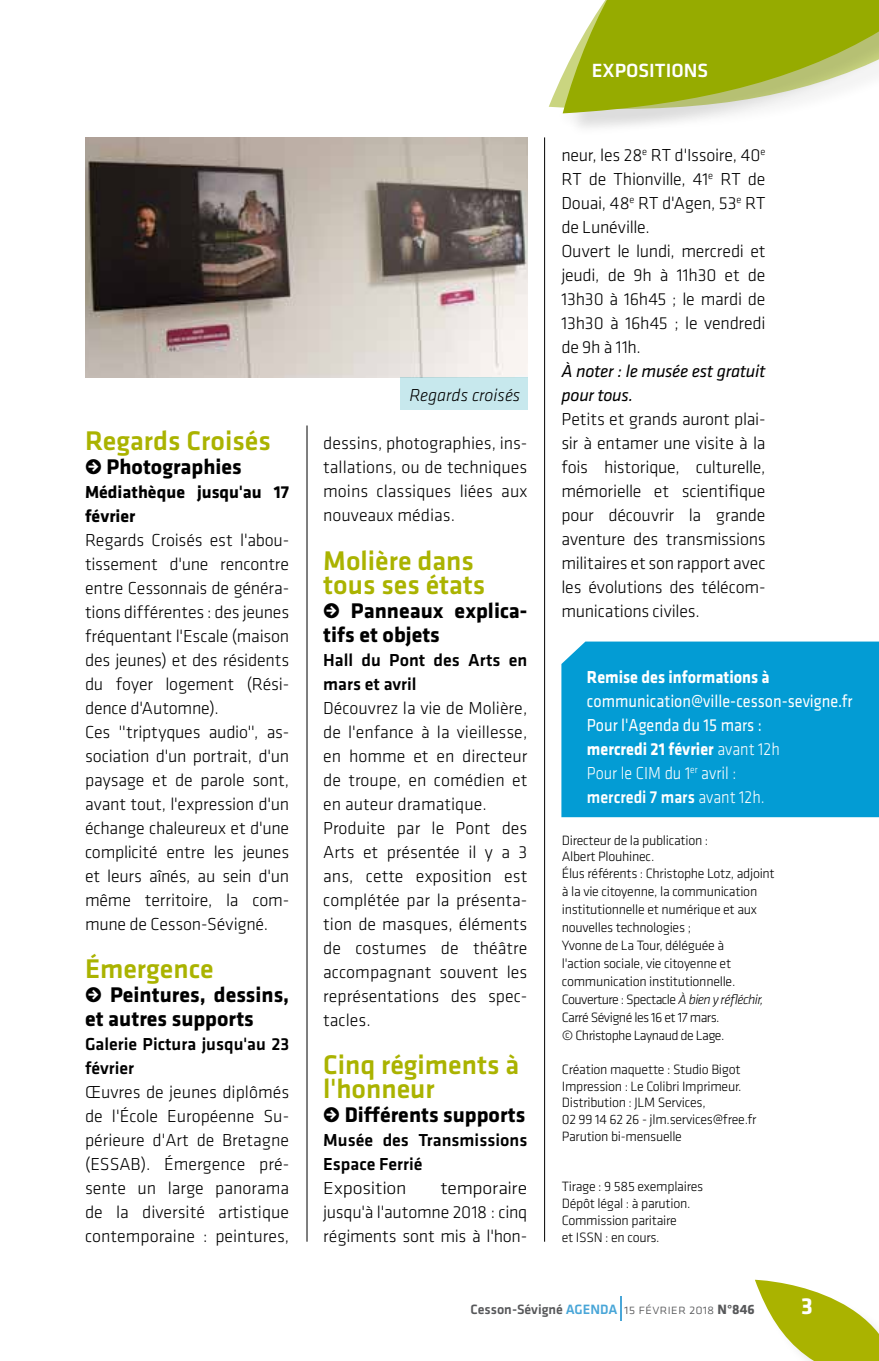
<style>
.page{position:relative;width:879px;height:1361px;background:#fff}
.page>*{position:absolute;margin:0;border:0;box-sizing:border-box;transform-origin:0 0}
.t1{font:500 28px/24px "Klavika";color:#aab300}
.t2{font:700 24px "Klavika";color:#fff}
.t3{font:700 22px/24px "Klavika";color:#000}
.t4{font:500 19.8px "Klavika";color:#fff}
.t5{font:300 18px/24px "Klavika";letter-spacing:-.005em;color:#000}
.t6{font:18px/24px "Klavika";color:#fff;scale:.9 1}
.t7{font:500 18px/24px "Klavika";color:#000}
.t8{font:300 18px/24px "Klavika";letter-spacing:-.005em;color:#000;text-align:justify;scale:1.1 1}
.t9{font:italic 18px/24px "Klavika";letter-spacing:-.02em;color:#000}
.t10{font:700 18px/24px "Klavika";color:#000}
.t11{font:700 18px "Klavika";color:#fff;scale:.9 1}
.t12{font:italic 300 18px "Klavika";color:#000}
.t13{font:300 14px/17.8px "Klavika";letter-spacing:-.02em;color:#000}
.t14{font:500 14px "Klavika";color:#57585a}
.s1{font-family:"Klavika Arrows"}
.s2{font-weight:700}
.s3{font-weight:300}
.s4{font-weight:500}
.s5{font-style:italic}
.s6{color:#49a6d8}
.s7{font-family:"Klavika Light Caps SC";font-weight:400}
</style>
<div class="page">
<div style="left:561px;top:641px;width:318px;height:176px;background:#039cd4"></div>
<svg style="left:549px;top:0;width:330px;height:123px"></svg>
<svg style="left:620px;top:1296px;width:1px;height:24px"></svg>
<hr style="left:544px;top:137px;width:1px;height:1104px;background:#000">
<hr style="left:307px;top:425px;width:1px;height:816px;background:#000">
<svg style="left:755px;top:1279px;width:124px;height:82px"></svg>
<img style="left:85px;top:137px;width:442px;height:240px">
<div style="left:400px;top:377px;width:127px;height:33px;background:#c7e8ed"></div>
<h1 class="t1" style="left:85px;top:427px;width:187px">Regards Croisés</h1>
<p class="t3" style="left:85px;top:453px;width:158px"><span class="s1">R</span> Photographies</p>
<p class="t10" style="left:85px;top:479px;width:206px">Médiathèque jusqu'au 17 février</p>
<p class="t5" style="left:85px;top:527px;width:206px">Regards Croisés est l'abou&shy;tissement d'une rencontre entre Cessonnais de généra&shy;tions différentes : des jeunes fréquentant l'Escale (maison des jeunes) et des résidents du foyer logement (Rési&shy;dence d'Automne).<br>Ces ''triptyques audio'', as&shy;sociation d'un portrait, d'un paysage et de parole sont, avant tout, l'expression d'un échange chaleureux et d'une complicité entre les jeunes et leurs aînés, au sein d'un même territoire, la com&shy;mune de Cesson-Sévigné.</p>
<h1 class="t1" style="left:85px;top:955px;width:130px">Émergence</h1>
<p class="t3" style="left:85px;top:981px;width:206px"><span class="s1">R</span> Peintures, dessins, et autres supports</p>
<p class="t7" style="left:85px;top:1031px;width:206px">Galerie Pictura jusqu'au 23 février</p>
<p class="t5" style="left:85px;top:1079px;width:206px;text-align:justify">Œuvres de jeunes diplômés de l'École Européenne Su&shy;périeure d'Art de Bretagne (ESSAB). Émergence pré&shy;sente un large panorama de la diversité artistique contemporaine : peintures,</p>
<p class="t12" style="left:409px;top:385px;width:112px">Regards croisés</p>
<p class="t5" style="left:323px;top:431px;width:206px;text-align:justify">dessins, photographies, ins&shy;tallations, ou de techniques moins classiques liées aux nouveaux médias.</p>
<h1 class="t1" style="left:323px;top:547px;width:164px">Molière dans tous ses états</h1>
<p class="t3" style="left:323px;top:597px;width:206px"><span class="s1">R</span> Panneaux explica&shy;tifs et objets</p>
<p class="t7" style="left:323px;top:647px;width:206px">Hall du Pont des Arts en mars et avril</p>
<p class="t5" style="left:323px;top:695px;width:206px">Découvrez la vie de Molière, de l'enfance à la vieillesse, en homme et en directeur de troupe, en comédien et en auteur dramatique.<br>Produite par le Pont des<br>Arts et présentée il y a 3 ans, cette exposition est complétée par la présenta&shy;tion de masques, éléments de costumes de théâtre accompagnant souvent les représentations des spec&shy;tacles.</p>
<h1 class="t1" style="left:323px;top:1051px;width:197px">Cinq régiments à l'honneur</h1>
<p class="t3" style="left:323px;top:1101px;width:203px"><span class="s1">R</span> Différents supports</p>
<p class="t7" style="left:323px;top:1127px;width:206px">Musée des Transmissions<br>Espace Ferrié</p>
<p class="t8" style="left:323px;top:1175px;width:77px">Exposition</p>
<p class="t8" style="left:323px;top:1175px;width:187px;text-indent:117px">temporaire jusqu'à l'automne 2018 : cinq régiments sont mis à l'hon-</p>
<p class="t4" style="left:592px;top:57px;width:118px">EXPOSITIONS</p>
<p class="t5" style="left:561px;top:143px;width:206px">neur, les 28<sup>e</sup> RT d'Issoire, 40<sup>e<br></sup>RT de Thionville, 41<sup>e</sup> RT de<br>Douai, 48<sup>e</sup> RT d'Agen, 53<sup>e</sup> RT de Lunéville.<br>Ouvert le lundi, mercredi et jeudi, de 9h à 11h30 et de<br>13h30 à 16h45 ; le mardi de<br>13h30 à 16h45 ; le vendredi de 9h à 11h.</p>
<p class="t9" style="left:561px;top:359px;width:206px">À noter : le musée est gratuit pour tous.</p>
<p class="t5" style="left:561px;top:407px;width:206px;text-align:justify">Petits et grands auront plai&shy;sir à entamer une visite à la fois historique, culturelle, mémorielle et scientifique pour découvrir la grande aventure des transmissions militaires et son rapport avec les évolutions des télécom&shy;munications civiles.</p>
<p class="t11" style="left:587px;top:664px;width:204px">Remise des informations à</p>
<p class="t6" style="left:587px;top:688px;width:296px">communication@ville-cesson-sevigne.fr<br>Pour l'Agenda du 15 mars :<br><span class="s2">mercredi 21 février</span> <span class="s3">avant 12h<br>Pour le CIM du 1</span><sup>er</sup> <span class="s3">avril :<br></span><span class="s4">mercredi 7 mars</span> <span class="s3">avant 12h.</span></p>
<p class="t13" style="left:562px;top:831px;width:214px">Directeur de la publication :<br>Albert Plouhinec.<br>Élus référents : Christophe Lotz, adjoint à la vie citoyenne, la communication institutionnelle et numérique et aux nouvelles technologies ;<br>Yvonne de La Tour, déléguée à<br>l'action sociale, vie citoyenne et communication institutionnelle.<br>Couverture : Spectacle <span class="s5">À bien y réfléchir,<br></span>Carré Sévigné les 16 et 17 mars.<br>© Christophe Laynaud de Lage.</p>
<p class="t13" style="left:562px;top:1060px;width:196px;line-height:16.8px">Création maquette : Studio Bigot<br>Impression : Le Colibri Imprimeur.<br>Distribution : JLM Services,<br>02 99 14 62 26 - jlm.services@free.fr<br>Parution bi-mensuelle</p>
<p class="t13" style="left:562px;top:1178px;width:143px;line-height:16.8px">Tirage : 9 585 exemplaires<br>Dépôt légal : à parution.<br>Commission paritaire<br>et ISSN : en cours.</p>
<p class="t14" style="left:470px;top:1299px;width:286px">Cesson-Sévigné <span class="s6">AGENDA</span> <span class="s7">15 février 2018</span> <span class="s2">N°846</span></p>
<h2 class="t2" style="left:801px;top:1288px;width:13px">3</h2>
</div>
